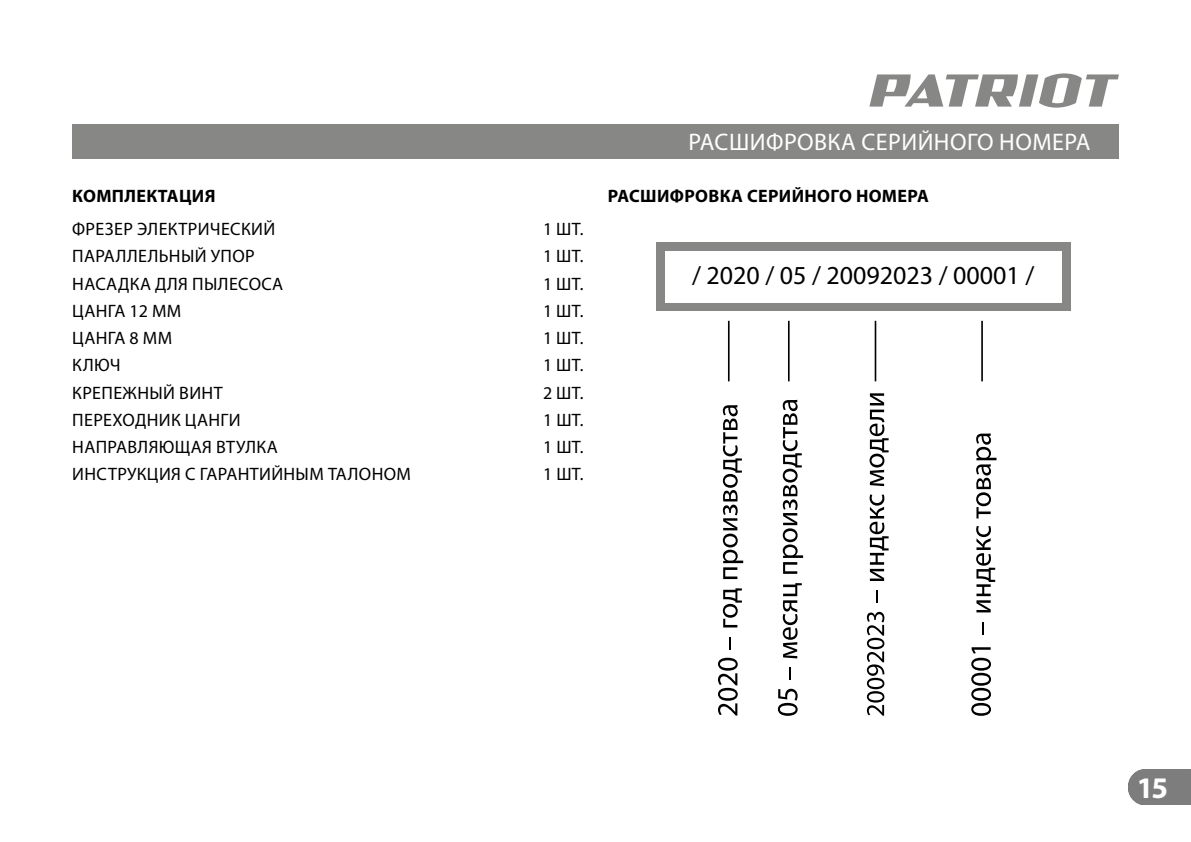
<style>
.page{position:relative;width:1191px;height:842px;background:#fff}
.page>*{position:absolute;margin:0;border:0;box-sizing:border-box;transform-origin:0 0}
.t1{font:700 30px "Myriad Pro";color:#fff}
.t2{font:26px "Myriad Pro";color:#000}
.t3{font:24px "Myriad Pro";letter-spacing:.02em;color:#fff}
.t4{font:18px "Myriad Pro";letter-spacing:.02em;color:#000}
.t5{font:700 18px "Myriad Pro";letter-spacing:.02em;color:#000}
</style>
<div class="page">
<div style="left:1128px;top:770px;width:63px;height:35px;background:#7d7d7d"></div>
<svg style="left:869px;top:73px;width:250px;height:35px"></svg>
<div style="left:72px;top:124px;width:1047px;height:34px;background:#878786"></div>
<svg style="left:718px;top:658px;width:19px;height:57px"></svg>
<svg style="left:729px;top:637px;width:2px;height:13px"></svg>
<svg style="left:723px;top:588px;width:19px;height:39px"></svg>
<svg style="left:723px;top:405px;width:20px;height:174px"></svg>
<svg style="left:778px;top:689px;width:19px;height:27px"></svg>
<svg style="left:789px;top:667px;width:1px;height:13px"></svg>
<svg style="left:782px;top:583px;width:20px;height:75px"></svg>
<svg style="left:782px;top:400px;width:21px;height:174px"></svg>
<svg style="left:867px;top:612px;width:17px;height:104px"></svg>
<svg style="left:876px;top:590px;width:1px;height:13px"></svg>
<svg style="left:869px;top:494px;width:19px;height:87px"></svg>
<svg style="left:869px;top:393px;width:19px;height:93px"></svg>
<svg style="left:971px;top:647px;width:20px;height:69px"></svg>
<svg style="left:982px;top:622px;width:2px;height:12px"></svg>
<svg style="left:976px;top:526px;width:19px;height:86px"></svg>
<svg style="left:976px;top:433px;width:20px;height:85px"></svg>
<hr style="left:728px;top:321px;width:1px;height:60px;background:#000">
<hr style="left:788px;top:321px;width:1px;height:60px;background:#000">
<hr style="left:874px;top:321px;width:2px;height:60px;background:#000">
<hr style="left:981px;top:321px;width:2px;height:60px;background:#000">
<div style="left:656px;top:243px;width:414px;height:68px;background:#878786"></div>
<div style="left:664px;top:251px;width:397px;height:51px;background:#fff"></div>
<p class="t5" style="left:72px;top:187px;width:145px">КОМПЛЕКТАЦИЯ</p>
<p class="t4" style="left:72px;top:220px;width:204px">ФРЕЗЕР ЭЛЕКТРИЧЕСКИЙ</p>
<p class="t4" style="left:543px;top:220px;width:42px">1 ШТ.</p>
<p class="t4" style="left:72px;top:247px;width:184px">ПАРАЛЛЕЛЬНЫЙ УПОР</p>
<p class="t4" style="left:543px;top:247px;width:42px">1 ШТ.</p>
<p class="t4" style="left:72px;top:274px;width:213px">НАСАДКА ДЛЯ ПЫЛЕСОСА</p>
<p class="t4" style="left:543px;top:274px;width:42px">1 ШТ.</p>
<p class="t4" style="left:72px;top:302px;width:111px">ЦАНГА 12 ММ</p>
<p class="t4" style="left:543px;top:302px;width:42px">1 ШТ.</p>
<p class="t4" style="left:72px;top:329px;width:101px">ЦАНГА 8 ММ</p>
<p class="t4" style="left:543px;top:329px;width:42px">1 ШТ.</p>
<p class="t4" style="left:72px;top:356px;width:50px">КЛЮЧ</p>
<p class="t4" style="left:543px;top:356px;width:42px">1 ШТ.</p>
<p class="t4" style="left:72px;top:383px;width:152px">КРЕПЕЖНЫЙ ВИНТ</p>
<p class="t4" style="left:543px;top:383px;width:42px">2 ШТ.</p>
<p class="t4" style="left:72px;top:411px;width:170px">ПЕРЕХОДНИК ЦАНГИ</p>
<p class="t4" style="left:543px;top:411px;width:42px">1 ШТ.</p>
<p class="t4" style="left:72px;top:438px;width:207px">НАПРАВЛЯЮЩАЯ ВТУЛКА</p>
<p class="t4" style="left:543px;top:438px;width:42px">1 ШТ.</p>
<p class="t4" style="left:72px;top:465px;width:340px">ИНСТРУКЦИЯ С ГАРАНТИЙНЫМ ТАЛОНОМ</p>
<p class="t4" style="left:543px;top:465px;width:42px">1 ШТ.</p>
<h3 class="t3" style="left:688px;top:130px;width:403px">РАСШИФРОВКА СЕРИЙНОГО НОМЕРА</h3>
<p class="t5" style="left:608px;top:187px;width:323px">РАСШИФРОВКА СЕРИЙНОГО НОМЕРА</p>
<h2 class="t2" style="left:692px;top:263px;width:344px">/ 2020 / 05 / 20092023 / 00001 /</h2>
<h1 class="t1" style="left:1136px;top:773px;width:33px">15</h1>
</div>
